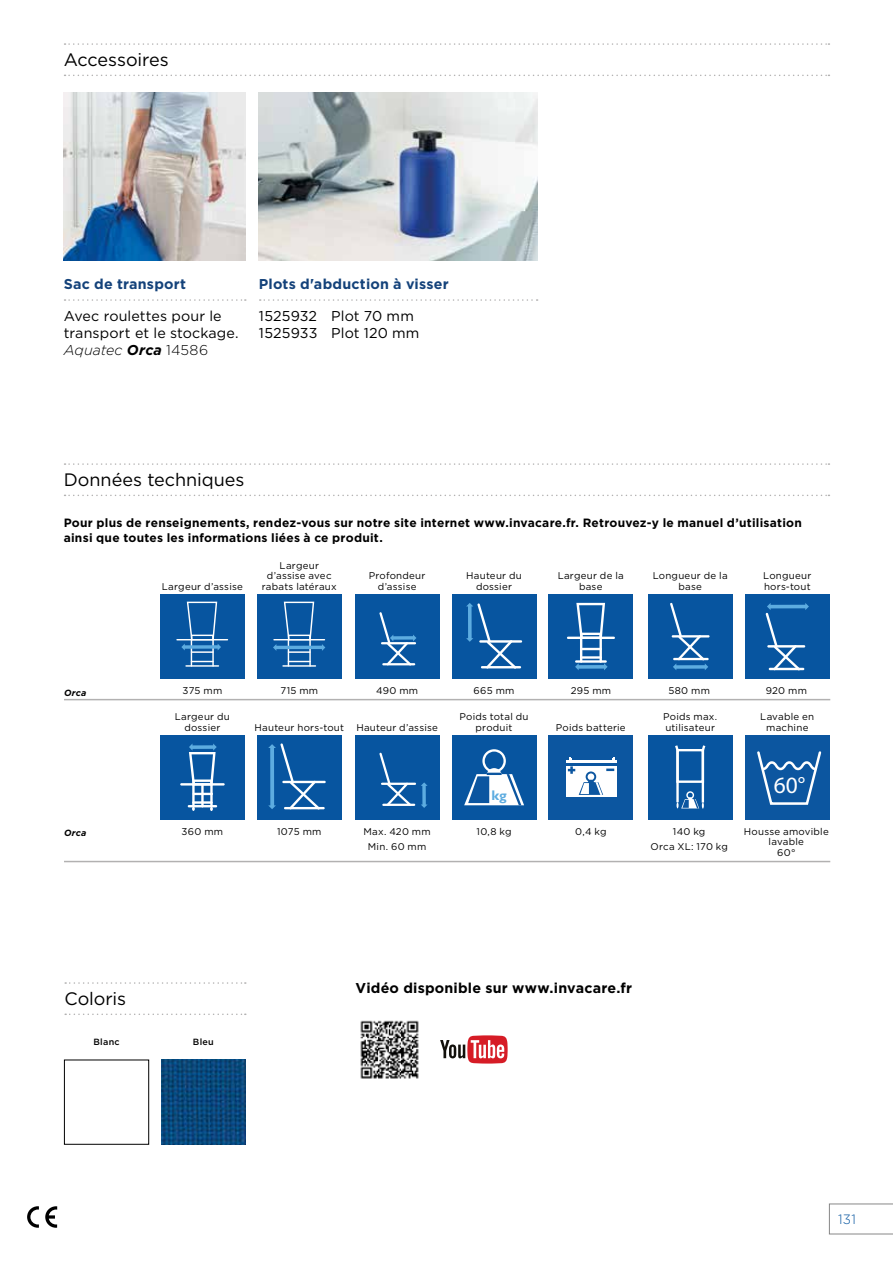
<style>
.page{position:relative;width:893px;height:1263px;background:#fff}
.page>*{position:absolute;margin:0;border:0;box-sizing:border-box;transform-origin:0 0}
.t1{font:23.4px "Myriad Pro";color:#fff}
.t2{font:18px "Gotham";letter-spacing:-.005em;color:#000}
.t3{font:14.25px/17.2px "Gotham";letter-spacing:.01em;color:#000}
.t4{font:700 14.25px "Gotham";letter-spacing:.015em;color:#14427a}
.t5{font:700 14.25px "Gotham";letter-spacing:.015em;color:#000}
.t6{font:700 14.1px "Gill Sans";color:#5dace0}
.t7{font:300 13.5px "Gotham";color:#0755a0}
.t8{font:700 12px/14.4px "Gotham";letter-spacing:.02em;color:#000}
.t9{font:9.75px/10.5px "Gotham";letter-spacing:.025em;color:#000;text-align:center}
.t10{font:500 9px "Gotham";letter-spacing:.03em;color:#000}
.t11{font:italic 700 9px "Gotham";letter-spacing:.03em;color:#000}
.s1{font-weight:300;font-style:italic}
.s2{font-weight:700;font-style:italic}
.s3{font-weight:300}
</style>
<div class="page">
<svg style="left:45px;top:1206px;width:12px;height:22px"></svg>
<svg style="left:27px;top:1206px;width:12px;height:22px"></svg>
<svg style="left:65px;top:43px;width:764px;height:2px"></svg>
<svg style="left:65px;top:75px;width:764px;height:1px"></svg>
<img style="left:258px;top:92px;width:279px;height:168px">
<svg style="left:65px;top:299px;width:181px;height:2px"></svg>
<img style="left:64px;top:92px;width:182px;height:168px">
<svg style="left:260px;top:299px;width:278px;height:2px"></svg>
<hr style="left:64px;top:699px;width:766px;height:1px;background:#b2b1b1">
<svg style="left:65px;top:463px;width:764px;height:2px"></svg>
<svg style="left:65px;top:495px;width:764px;height:1px"></svg>
<svg style="left:65px;top:982px;width:181px;height:2px"></svg>
<svg style="left:65px;top:1013px;width:181px;height:2px"></svg>
<div style="left:745px;top:594px;width:84px;height:85px;background:#0755a0"></div>
<svg style="left:766px;top:603px;width:43px;height:67px"></svg>
<div style="left:160px;top:594px;width:84px;height:85px;background:#0755a0"></div>
<hr style="left:177px;top:639px;width:50px;height:1px;background:#fff">
<hr style="left:186px;top:665px;width:32px;height:2px;background:#fff">
<svg style="left:181px;top:601px;width:40px;height:65px"></svg>
<div style="left:257px;top:594px;width:84px;height:85px;background:#0755a0"></div>
<hr style="left:283px;top:665px;width:32px;height:2px;background:#fff">
<svg style="left:273px;top:601px;width:52px;height:65px"></svg>
<div style="left:355px;top:594px;width:84px;height:85px;background:#0755a0"></div>
<svg style="left:379px;top:612px;width:37px;height:54px"></svg>
<div style="left:452px;top:594px;width:84px;height:85px;background:#0755a0"></div>
<hr style="left:479px;top:640px;width:43px;height:3px;background:#fff">
<hr style="left:481px;top:666px;width:40px;height:2px;background:#fff">
<svg style="left:466px;top:603px;width:50px;height:66px"></svg>
<div style="left:549px;top:594px;width:84px;height:85px;background:#0755a0"></div>
<hr style="left:567px;top:637px;width:48px;height:2px;background:#fff">
<hr style="left:575px;top:660px;width:32px;height:3px;background:#fff">
<hr style="left:580px;top:637px;width:2px;height:26px;background:#fff">
<hr style="left:580px;top:656px;width:22px;height:3px;background:#fff">
<hr style="left:599px;top:637px;width:3px;height:26px;background:#fff">
<svg style="left:576px;top:603px;width:29px;height:34px"></svg>
<hr style="left:580px;top:648px;width:22px;height:2px;background:#fff">
<svg style="left:575px;top:663px;width:33px;height:7px"></svg>
<div style="left:648px;top:594px;width:84px;height:85px;background:#0755a0"></div>
<hr style="left:672px;top:635px;width:38px;height:2px;background:#fff">
<hr style="left:673px;top:658px;width:36px;height:2px;background:#fff">
<svg style="left:670px;top:603px;width:38px;height:67px"></svg>
<div style="left:64px;top:1059px;width:85px;height:86px;border:1px solid #000"></div>
<img style="left:161px;top:1060px;width:85px;height:84px">
<hr style="left:64px;top:861px;width:766px;height:1px;background:#b2b1b1">
<div style="left:745px;top:735px;width:84px;height:84px;background:#0c56a0"></div>
<svg style="left:757px;top:751px;width:65px;height:54px"></svg>
<div style="left:160px;top:735px;width:85px;height:84px;background:#0755a0"></div>
<hr style="left:180px;top:783px;width:45px;height:2px;background:#fff">
<hr style="left:188px;top:805px;width:29px;height:2px;background:#fff">
<hr style="left:192px;top:783px;width:3px;height:24px;background:#fff">
<svg style="left:192px;top:807px;width:3px;height:4px"></svg>
<svg style="left:210px;top:807px;width:3px;height:4px"></svg>
<hr style="left:192px;top:801px;width:21px;height:3px;background:#fff">
<hr style="left:210px;top:783px;width:3px;height:24px;background:#fff">
<hr style="left:201px;top:783px;width:3px;height:24px;background:#fff">
<hr style="left:193px;top:793px;width:20px;height:2px;background:#fff">
<svg style="left:189px;top:743px;width:28px;height:43px"></svg>
<div style="left:257px;top:735px;width:84px;height:84px;background:#0755a0"></div>
<hr style="left:282px;top:781px;width:44px;height:2px;background:#fff">
<hr style="left:284px;top:807px;width:41px;height:2px;background:#fff">
<svg style="left:268px;top:743px;width:52px;height:66px"></svg>
<div style="left:355px;top:735px;width:84px;height:84px;background:#0755a0"></div>
<hr style="left:382px;top:783px;width:33px;height:2px;background:#fff">
<hr style="left:383px;top:804px;width:31px;height:2px;background:#fff">
<svg style="left:379px;top:752px;width:34px;height:54px"></svg>
<svg style="left:421px;top:782px;width:7px;height:26px"></svg>
<div style="left:452px;top:735px;width:84px;height:84px;background:#0755a0"></div>
<svg style="left:464px;top:749px;width:60px;height:56px"></svg>
<div style="left:549px;top:735px;width:84px;height:84px;background:#0c56a0"></div>
<div style="left:566px;top:761px;width:51px;height:36px;background:#fff"></div>
<hr style="left:564px;top:764px;width:54px;height:2px;background:#0c56a0">
<svg style="left:568px;top:757px;width:47px;height:38px"></svg>
<div style="left:648px;top:735px;width:84px;height:84px;background:#0755a0"></div>
<div style="left:686px;top:791px;width:8px;height:8px;border:1px solid #fff;border-radius:50%"></div>
<hr style="left:702px;top:781px;width:2px;height:21px;background:#fff">
<svg style="left:676px;top:797px;width:28px;height:12px"></svg>
<hr style="left:676px;top:781px;width:3px;height:21px;background:#fff">
<svg style="left:702px;top:745px;width:4px;height:8px"></svg>
<svg style="left:675px;top:745px;width:4px;height:4px"></svg>
<div style="left:676px;top:749px;width:28px;height:34px;border:2px solid #fff"></div>
<img style="left:360px;top:1020px;width:59px;height:59px">
<svg style="left:440px;top:1035px;width:68px;height:28px"></svg>
<svg style="left:829px;top:1204px;width:64px;height:30px"></svg>
<h2 class="t2" style="left:64px;top:48px;width:106px">Accessoires</h2>
<h3 class="t4" style="left:64px;top:274px;width:124px">Sac de transport</h3>
<h3 class="t3" style="left:64px;top:307px;width:176px">Avec roulettes pour le transport et le stockage.<br><span class="s1">Aquatec</span> <span class="s2">Orca</span> <span class="s3">14586</span></h3>
<h3 class="t4" style="left:259px;top:274px;width:191px">Plots d'abduction à visser</h3>
<h3 class="t3" style="left:259px;top:307px;width:162px">1525932 Plot 70 mm<br>1525933 Plot 120 mm</h3>
<h2 class="t2" style="left:64px;top:468px;width:182px">Données techniques</h2>
<p class="t8" style="left:64px;top:516px;width:740px">Pour plus de renseignements, rendez-vous sur notre site internet www.invacare.fr. Retrouvez-y le manuel d’utilisation ainsi que toutes les informations liées à ce produit.</p>
<p class="t9" style="left:162px;top:581px;width:82px">Largeur d’assise</p>
<p class="t9" style="left:262px;top:560px;width:76px">Largeur d’assise avec rabats latéraux</p>
<p class="t9" style="left:369px;top:570px;width:58px">Profondeur d’assise</p>
<p class="t9" style="left:466px;top:570px;width:57px">Hauteur du dossier</p>
<p class="t9" style="left:558px;top:570px;width:68px">Largeur de la base</p>
<p class="t9" style="left:653px;top:570px;width:76px">Longueur de la base</p>
<p class="t9" style="left:763px;top:570px;width:50px;text-align:left">Longueur hors-tout</p>
<p class="t11" style="left:64px;top:687px;width:24px">Orca</p>
<p class="t9" style="left:182px;top:685px;width:41px">375 mm</p>
<p class="t9" style="left:280px;top:685px;width:39px">715 mm</p>
<p class="t9" style="left:376px;top:685px;width:44px">490 mm</p>
<p class="t9" style="left:474px;top:685px;width:42px">665 mm</p>
<p class="t9" style="left:571px;top:685px;width:42px">295 mm</p>
<p class="t9" style="left:668px;top:685px;width:43px">580 mm</p>
<p class="t9" style="left:766px;top:685px;width:43px">920 mm</p>
<p class="t9" style="left:175px;top:711px;width:56px">Largeur du dossier</p>
<p class="t9" style="left:255px;top:722px;width:91px">Hauteur hors-tout</p>
<p class="t9" style="left:356px;top:722px;width:83px">Hauteur d’assise</p>
<p class="t9" style="left:459px;top:711px;width:71px">Poids total du produit</p>
<p class="t9" style="left:556px;top:722px;width:71px">Poids batterie</p>
<p class="t9" style="left:663px;top:711px;width:56px;text-align:left">Poids max. utilisateur</p>
<p class="t9" style="left:760px;top:711px;width:55px">Lavable en machine</p>
<h3 class="t6" style="left:491px;top:787px;width:17px">kg</h3>
<p class="t11" style="left:64px;top:827px;width:24px">Orca</p>
<p class="t9" style="left:182px;top:826px;width:43px">360 mm</p>
<p class="t9" style="left:277px;top:826px;width:46px">1075 mm</p>
<p class="t9" style="left:363px;top:824px;width:69px;line-height:14.7px">Max. 420 mm<br>Min. 60 mm</p>
<p class="t9" style="left:477px;top:826px;width:37px">10,8 kg</p>
<p class="t9" style="left:575px;top:826px;width:33px">0,4 kg</p>
<p class="t9" style="left:650px;top:824px;width:79px;line-height:14.7px">140 kg<br>Orca XL: 170 kg</p>
<h1 class="t1" style="left:774px;top:770px;width:33px">60°</h1>
<p class="t9" style="left:744px;top:826px;width:86px">Housse amovible lavable<br>60°</p>
<h2 class="t2" style="left:64px;top:987px;width:63px">Coloris</h2>
<p class="t10" style="left:93px;top:1036px;width:28px">Blanc</p>
<p class="t10" style="left:193px;top:1036px;width:22px">Bleu</p>
<h3 class="t5" style="left:356px;top:978px;width:278px">Vidéo disponible sur www.invacare.fr</h3>
<h3 class="t7" style="left:838px;top:1211px;width:19px">131</h3>
</div>
